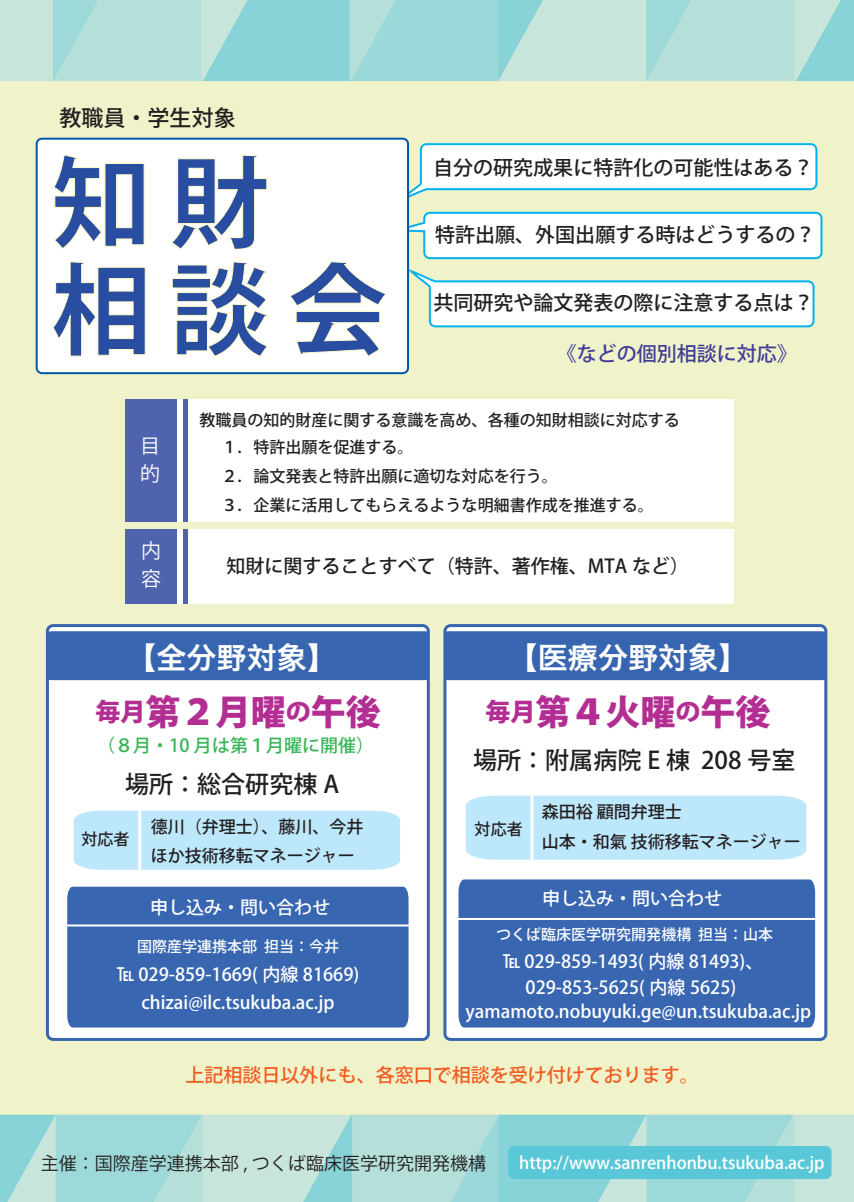
<style>
.page{position:relative;width:854px;height:1202px;background:#fff}
.page>*{position:absolute;margin:0;border:0;box-sizing:border-box;transform-origin:0 0}
.t1{font:700 100px/107px "Koz Go Pr 6 N";color:#294ea1}
.t2{font:800 35px "Koz Go Pr 6 N";color:#b32e92}
.t3{font:30px "Hiragino Sans GB W6";color:#fff}
.t4{font:500 24px "Koz Go Pr 6 N";color:#231f20}
.t5{font:500 22px "Koz Go Pr 6 N";color:#231f20}
.t6{font:500 20px "Koz Go Pr 6 N";color:#231f20}
.t7{font:500 20px "Koz Go Pr 6 N";color:#3f3d99}
.t8{font:20px/27.6px "Koz Go Pr 6 N";color:#fff}
.t9{font:500 19px "Koz Go Pr 6 N";color:#f25b21}
.t10{font:500 19px "Koz Go Pr 6 N";color:#231f20}
.t11{font:500 18px "Koz Go Pro";color:#fff}
.t12{font:18px "Koz Go Pr 6 N";color:#231f20}
.t13{font:500 18px "Koz Go Pr 6 N";color:#fff}
.t14{font:500 18px "Koz Go Pr 6 N";color:#39b557}
.t15{font:500 17px "Koz Go Pr 6 N";color:#231f20}
.t16{font:500 17px "Koz Go Pro";color:#fff}
.t17{font:500 16px/29px "Koz Go Pr 6 N";color:#231f20}
.t18{font:500 15px "Koz Go Pro";color:#fff}
.s1{font-size:25px}
</style>
<div class="page">
<div style="left:0;top:0;width:853px;height:1202px;background:#f0f3c9"></div>
<div style="left:445px;top:626px;width:380px;height:413px;background:#fff;border-radius:6px"></div>
<div style="left:443px;top:624px;width:384px;height:417px;border:3px solid #3765b0;border-radius:6px"></div>
<svg style="left:0;top:1115px;width:853px;height:87px;background:#a9dcd9"></svg>
<svg style="left:409px;top:143px;width:409px;height:55px;background:#e8f6f4"></svg>
<div style="left:37px;top:139px;width:371px;height:234px;background:#fff;border-radius:5px"></div>
<div style="left:36px;top:138px;width:373px;height:236px;border:2px solid #0157a8;border-radius:5px"></div>
<svg style="left:53px;top:154px;width:92px;height:95px"></svg>
<svg style="left:171px;top:154px;width:97px;height:96px"></svg>
<svg style="left:52px;top:261px;width:94px;height:96px"></svg>
<svg style="left:171px;top:261px;width:97px;height:96px"></svg>
<svg style="left:289px;top:210px;width:534px;height:148px"></svg>
<svg style="left:0;top:0;width:853px;height:81px;background:#aaddd9"></svg>
<div style="left:150px;top:400px;width:583px;height:122px;background:#fff"></div>
<div style="left:125px;top:400px;width:52px;height:122px;background:#5063ae"></div>
<div style="left:183px;top:400px;width:5px;height:122px;background:#5063ae"></div>
<div style="left:126px;top:530px;width:607px;height:74px;background:#fff"></div>
<div style="left:125px;top:530px;width:52px;height:74px;background:#5063ae"></div>
<div style="left:183px;top:530px;width:5px;height:74px;background:#5063ae"></div>
<div style="left:47px;top:626px;width:381px;height:413px;background:#fff;border-radius:6px"></div>
<div style="left:46px;top:624px;width:383px;height:417px;border:3px solid #3765b0;border-radius:6px"></div>
<div style="left:67px;top:887px;width:341px;height:140px;background:#3866b1"></div>
<hr style="left:56px;top:924px;width:366px;height:2px;background:#fff">
<div style="left:458px;top:879px;width:356px;height:148px;background:#3866b1"></div>
<hr style="left:453px;top:918px;width:368px;height:2px;background:#fff">
<div style="left:445px;top:631px;width:380px;height:49px;background:#3765b0"></div>
<div style="left:48px;top:631px;width:381px;height:49px;background:#3765b0"></div>
<div style="left:74px;top:811px;width:326px;height:59px;background:#bde7fa"></div>
<div style="left:465px;top:796px;width:341px;height:64px;background:#bde7fa"></div>
<hr style="left:138px;top:801px;width:3px;height:74px;background:#fff">
<hr style="left:530px;top:793px;width:3px;height:74px;background:#fff">
<div style="left:508px;top:1146px;width:323px;height:33px;background:#58c7d8;border-radius:6px"></div>
<p class="t5" style="left:60px;top:106px;width:177px">教職員・学生対象</p>
<h1 class="t1" style="left:51px;top:152px;width:338px">知財相談会</h1>
<p class="t6" style="left:433px;top:156px;width:382px">自分の研究成果に特許化の可能性はある？</p>
<p class="t6" style="left:435px;top:224px;width:381px">特許出願、外国出願する時はどうするの？</p>
<p class="t6" style="left:433px;top:292px;width:382px">共同研究や論文発表の際に注意する点は？</p>
<p class="t7" style="left:556px;top:343px;width:241px">《などの個別相談に対応》</p>
<p class="t8" style="left:140px;top:433px;width:20px">目的</p>
<p class="t8" style="left:141px;top:537px;width:21px">内容</p>
<p class="t17" style="left:199px;top:406px;width:482px">教職員の知的財産に関する意識を高め、各種の知財相談に対応する</p>
<p class="t17" style="left:221px;top:433px;width:338px">１．特許出願を促進する。<br>２．論文発表と特許出願に適切な対応を行う。</p>
<p class="t17" style="left:221px;top:491px;width:434px">３．企業に活用してもらえるような明細書作成を推進する。</p>
<p class="t10" style="left:226px;top:555px;width:464px">知財に関することすべて（特許、著作権、MTA など）</p>
<h3 class="t3" style="left:126px;top:638px;width:211px">【全分野対象】</h3>
<h3 class="t3" style="left:507px;top:638px;width:242px">【医療分野対象】</h3>
<h2 class="t2" style="left:95px;top:692px;width:287px"><span class="s1">毎月</span>第２月曜<span class="s1">の</span>午後</h2>
<p class="t14" style="left:97px;top:735px;width:278px">（８月・10 月は第１月曜に開催）</p>
<h3 class="t4" style="left:125px;top:770px;width:215px">場所：総合研究棟 A</h3>
<h2 class="t2" style="left:485px;top:692px;width:286px"><span class="s1">毎月</span>第４火曜<span class="s1">の</span>午後</h2>
<h3 class="t4" style="left:473px;top:747px;width:324px">場所：附属病院 E 棟 208 号室</h3>
<p class="t15" style="left:541px;top:802px;width:141px">森田裕 顧問弁理士</p>
<p class="t15" style="left:151px;top:817px;width:214px">德川（弁理士）、藤川、今井</p>
<p class="t17" style="left:474px;top:815px;width:50px">対応者</p>
<p class="t17" style="left:81px;top:825px;width:49px">対応者</p>
<p class="t15" style="left:541px;top:832px;width:260px">山本・和氣 技術移転マネージャー</p>
<p class="t15" style="left:151px;top:846px;width:205px">ほか技術移転マネージャー</p>
<p class="t13" style="left:150px;top:897px;width:182px">申し込み・問い合わせ</p>
<p class="t18" style="left:137px;top:937px;width:203px">国際産学連携本部 担当：今井</p>
<p class="t11" style="left:116px;top:962px;width:244px">℡ 029-859-1669( 内線 81669)</p>
<p class="t11" style="left:141px;top:991px;width:194px">chizai@ilc.tsukuba.ac.jp</p>
<p class="t13" style="left:542px;top:888px;width:181px">申し込み・問い合わせ</p>
<p class="t18" style="left:496px;top:925px;width:278px">つくば臨床医学研究開発機構 担当：山本</p>
<p class="t11" style="left:525px;top:975px;width:212px">029-853-5625( 内線 5625)</p>
<p class="t11" style="left:502px;top:949px;width:262px">℡ 029-859-1493( 内線 81493)、</p>
<p class="t11" style="left:465px;top:999px;width:347px">yamamoto.nobuyuki.ge@un.tsukuba.ac.jp</p>
<p class="t9" style="left:185px;top:1065px;width:514px">上記相談日以外にも、各窓口で相談を受け付けております。</p>
<p class="t12" style="left:41px;top:1153px;width:446px">主催：国際産学連携本部 , つくば臨床医学研究開発機構</p>
<p class="t16" style="left:519px;top:1152px;width:307px">http://www.sanrenhonbu.tsukuba.ac.jp</p>
</div>
